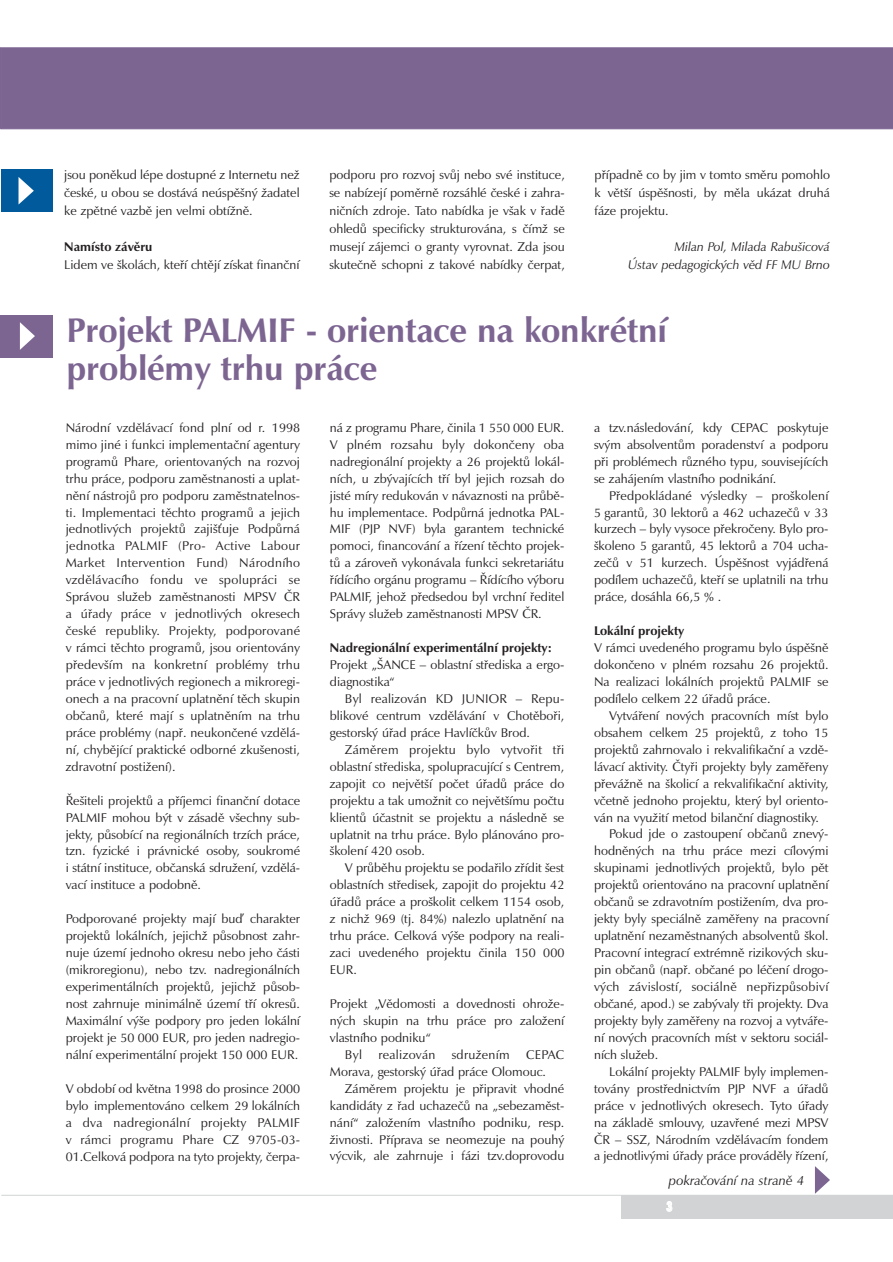
<style>
.page{position:relative;width:893px;height:1262px;background:#fff}
.page>*{position:absolute;margin:0;border:0;box-sizing:border-box;transform-origin:0 0}
.t1{font:700 34.5px/37.5px "Zapf Humanist 601 BTCE";letter-spacing:-.005em;color:#7d6592}
.t2{font:italic 13.5px "Zapf Humanist 601 BTCE";color:#231f20}
.t3{font:700 condensed 13.5px "Futura BTCE";color:#fff}
.t4{font:12.75px/17px "Zapf Humanist 601 BTCE";color:#231f20;text-align:justify}
.t5{font:700 12.75px "Zapf Humanist 601 BTCE";color:#231f20}
.t6{font:12.75px "Zapf Humanist 601 BTCE";letter-spacing:.02em;color:#231f20}
.t7{font:italic 12.75px/18px "Zapf Humanist 601 BTCE";color:#231f20;text-align:right}
</style>
<div class="page">
<svg style="left:0;top:48px;width:1px;height:81px"></svg>
<div style="left:1px;top:48px;width:891px;height:81px;background:#7d6592"></div>
<div style="left:621px;top:1195px;width:271px;height:23px;background:#d1d3d4"></div>
<hr style="left:1px;top:1194px;width:891px;height:1px;background:#d1d3d4">
<div style="left:1px;top:169px;width:51px;height:43px;background:#005a9c"></div>
<svg style="left:19px;top:177px;width:15px;height:27px"></svg>
<svg style="left:815px;top:1166px;width:15px;height:27px"></svg>
<div style="left:1px;top:315px;width:52px;height:42px;background:#7d6592"></div>
<svg style="left:20px;top:322px;width:15px;height:28px"></svg>
<p class="t4" style="left:64px;top:167px;width:237px;line-height:18px">jsou poněkud lépe dostupné z Internetu než české, u obou se dostává neúspěšný žadatel ke zpětné vazbě jen velmi obtížně.</p>
<p class="t5" style="left:64px;top:242px;width:90px">Namísto závěru</p>
<p class="t4" style="left:64px;top:257px;width:237px">Lidem ve školách, kteří chtějí získat finanční</p>
<p class="t4" style="left:329px;top:167px;width:237px;line-height:18px">podporu pro rozvoj svůj nebo své instituce, se nabízejí poměrně rozsáhlé české i zahra&shy;ničních zdroje. Tato nabídka je však v řadě ohledů specificky strukturována, s čímž se musejí zájemci o granty vyrovnat. Zda jsou skutečně schopni z takové nabídky čerpat,</p>
<p class="t4" style="left:594px;top:167px;width:237px;line-height:18px">případně co by jim v tomto směru pomohlo k větší úspěšnosti, by měla ukázat druhá fáze projektu.</p>
<p class="t7" style="left:628px;top:239px;width:203px">Milan Pol, Milada Rabušicová<br>Ústav pedagogických věd FF MU Brno</p>
<h1 class="t1" style="left:66px;top:315px;width:602px">Projekt PALMIF - orientace na konkrétní problémy trhu práce</h1>
<p class="t4" style="left:66px;top:420px;width:236px">Národní vzdělávací fond plní od r. 1998 mimo jiné i funkci implementační agentury programů Phare, orientovaných na rozvoj trhu práce, podporu zaměstnanosti a uplat&shy;nění nástrojů pro podporu zaměstnatelnos&shy;ti. Implementaci těchto programů a jejich jednotlivých projektů zajišťuje Podpůrná jednotka PALMIF (Pro- Active Labour Market Intervention Fund) Národního vzdělávacího fondu ve spolupráci se Správou služeb zaměstnanosti MPSV ČR a úřady práce v jednotlivých okresech české republiky. Projekty, podporované v rámci těchto programů, jsou orientovány především na konkretní problémy trhu práce v jednotlivých regionech a mikroregi&shy;onech a na pracovní uplatnění těch skupin občanů, které mají s uplatněním na trhu práce problémy (např. neukončené vzdělá&shy;ní, chybějící praktické odborné zkušenosti, zdravotní postižení).</p>
<p class="t4" style="left:66px;top:793px;width:236px">Řešiteli projektů a příjemci finanční dotace PALMIF mohou být v zásadě všechny sub&shy;jekty, působící na regionálních trzích práce, tzn. fyzické i právnické osoby, soukromé i státní instituce, občanská sdružení, vzdělá&shy;vací instituce a podobně.</p>
<p class="t4" style="left:66px;top:911px;width:236px">Podporované projekty mají buď charakter projektů lokálních, jejichž působnost zahr&shy;nuje území jednoho okresu nebo jeho části (mikroregionu), nebo tzv. nadregionálních experimentálních projektů, jejichž působ&shy;nost zahrnuje minimálně území tří okresů.<br>Maximální výše podpory pro jeden lokální projekt je 50 000 EUR, pro jeden nadregio&shy;nální experimentální projekt 150 000 EUR.</p>
<p class="t4" style="left:66px;top:1081px;width:236px">V období od května 1998 do prosince 2000 bylo implementováno celkem 29 lokálních a dva nadregionální projekty PALMIF v rámci programu Phare CZ 9705-03- 01.Celková podpora na tyto projekty, čerpa-</p>
<p class="t4" style="left:330px;top:420px;width:236px">ná z programu Phare, činila 1 550 000 EUR.<br>V plném rozsahu byly dokončeny oba nadregionální projekty a 26 projektů lokál&shy;ních, u zbývajících tří byl jejich rozsah do jisté míry redukován v návaznosti na průbě&shy;hu implementace. Podpůrná jednotka PAL-MIF (PJP NVF) byla garantem technické pomoci, financování a řízení těchto projek&shy;tů a zároveň vykonávala funkci sekretariátu řídícího orgánu programu – Řídícího výboru PALMIF, jehož předsedou byl vrchní ředitel Správy služeb zaměstnanosti MPSV ČR.</p>
<p class="t5" style="left:330px;top:643px;width:223px">Nadregionální experimentální projekty:</p>
<p class="t4" style="left:330px;top:657px;width:236px">Projekt „ŠANCE – oblastní střediska a ergo&shy;diagnostika“</p>
<p class="t4" style="left:330px;top:691px;width:236px;text-indent:15px">Byl realizován KD JUNIOR – Repu&shy;blikové centrum vzdělávání v Chotěboři, gestorský úřad práce Havlíčkův Brod.</p>
<p class="t4" style="left:330px;top:742px;width:236px;text-indent:15px">Záměrem projektu bylo vytvořit tři oblastní střediska, spolupracující s Centrem, zapojit co největší počet úřadů práce do projektu a tak umožnit co největšímu počtu klientů účastnit se projektu a následně se uplatnit na trhu práce. Bylo plánováno pro&shy;školení 420 osob.</p>
<p class="t4" style="left:330px;top:861px;width:236px;text-indent:15px">V průběhu projektu se podařilo zřídit šest oblastních středisek, zapojit do projektu 42 úřadů práce a proškolit celkem 1154 osob, z nichž 969 (tj. 84%) nalezlo uplatnění na trhu práce. Celková výše podpory na reali&shy;zaci uvedeného projektu činila 150 000<br>EUR.</p>
<p class="t4" style="left:330px;top:996px;width:236px">Projekt „Vědomosti a dovednosti ohrože-</p>
<p class="t4" style="left:330px;top:1013px;width:236px">ných skupin na trhu práce pro založení</p>
<p class="t4" style="left:330px;top:1030px;width:103px">vlastního podniku“</p>
<p class="t4" style="left:345px;top:1047px;width:19px">Byl</p>
<p class="t6" style="left:378px;top:1049px;width:59px">realizován</p>
<p class="t6" style="left:452px;top:1049px;width:59px">sdružením</p>
<p class="t4" style="left:330px;top:1047px;width:236px;text-indent:196px">CEPAC<br>Morava, gestorský úřad práce Olomouc.</p>
<p class="t4" style="left:330px;top:1081px;width:236px;text-indent:15px">Záměrem projektu je připravit vhodné kandidáty z řad uchazečů na „sebezaměst&shy;nání“ založením vlastního podniku, resp. živnosti. Příprava se neomezuje na pouhý výcvik, ale zahrnuje i fázi tzv.doprovodu</p>
<p class="t4" style="left:594px;top:420px;width:236px">a tzv.následování, kdy CEPAC poskytuje svým absolventům poradenství a podporu při problémech různého typu, souvisejících se zahájením vlastního podnikání.</p>
<p class="t4" style="left:594px;top:488px;width:236px;text-indent:15px">Předpokládané výsledky – proškolení 5 garantů, 30 lektorů a 462 uchazečů v 33 kurzech – byly vysoce překročeny. Bylo pro&shy;školeno 5 garantů, 45 lektorů a 704 ucha&shy;zečů v 51 kurzech. Úspěšnost vyjádřená podílem uchazečů, kteří se uplatnili na trhu práce, dosáhla 66,5 % .</p>
<p class="t5" style="left:594px;top:626px;width:92px">Lokální projekty</p>
<p class="t4" style="left:594px;top:640px;width:236px">V rámci uvedeného programu bylo úspěšně dokončeno v plném rozsahu 26 projektů.<br>Na realizaci lokálních projektů PALMIF se podílelo celkem 22 úřadů práce.</p>
<p class="t4" style="left:609px;top:708px;width:221px">Vytváření nových pracovních míst bylo</p>
<p class="t4" style="left:594px;top:725px;width:236px">obsahem celkem 25 projektů, z toho 15</p>
<p class="t4" style="left:594px;top:742px;width:236px">projektů zahrnovalo i rekvalifikační a vzdě-</p>
<p class="t4" style="left:594px;top:759px;width:236px">lávací aktivity. Čtyři projekty byly zaměřeny</p>
<p class="t4" style="left:594px;top:776px;width:236px">převážně na školicí a rekvalifikační aktivity,</p>
<p class="t4" style="left:594px;top:793px;width:236px">včetně jednoho projektu, který byl oriento-</p>
<p class="t4" style="left:594px;top:810px;width:226px">ván na využití metod bilanční diagnostiky.</p>
<p class="t4" style="left:609px;top:827px;width:221px">Pokud jde o zastoupení občanů znevý-</p>
<p class="t4" style="left:594px;top:844px;width:236px">hodněných na trhu práce mezi cílovými</p>
<p class="t4" style="left:594px;top:860px;width:236px">skupinami jednotlivých projektů, bylo pět</p>
<p class="t4" style="left:594px;top:877px;width:236px">projektů orientováno na pracovní uplatnění</p>
<p class="t4" style="left:594px;top:894px;width:236px">občanů se zdravotním postižením, dva pro-</p>
<p class="t4" style="left:594px;top:911px;width:236px">jekty byly speciálně zaměřeny na pracovní</p>
<p class="t4" style="left:594px;top:928px;width:236px">uplatnění nezaměstnaných absolventů škol.</p>
<p class="t4" style="left:594px;top:945px;width:236px">Pracovní integrací extrémně rizikových sku-</p>
<p class="t4" style="left:594px;top:962px;width:236px">pin občanů (např. občané po léčení drogo-</p>
<p class="t6" style="left:594px;top:982px;width:236px">vých závislostí, sociálně nepřizpůsobiví</p>
<p class="t4" style="left:594px;top:996px;width:236px">občané, apod.) se zabývaly tři projekty. Dva</p>
<p class="t4" style="left:594px;top:1013px;width:236px">projekty byly zaměřeny na rozvoj a vytváře-</p>
<p class="t4" style="left:594px;top:1030px;width:236px">ní nových pracovních míst v sektoru sociál-</p>
<p class="t4" style="left:594px;top:1047px;width:66px">ních služeb.</p>
<p class="t4" style="left:609px;top:1064px;width:221px">Lokální projekty PALMIF byly implemen-</p>
<p class="t4" style="left:594px;top:1081px;width:236px">továny prostřednictvím PJP NVF a úřadů</p>
<p class="t4" style="left:594px;top:1098px;width:236px">práce v jednotlivých okresech. Tyto úřady</p>
<p class="t4" style="left:594px;top:1115px;width:236px">na základě smlouvy, uzavřené mezi MPSV</p>
<p class="t4" style="left:594px;top:1132px;width:236px">ČR – SSZ, Národním vzdělávacím fondem</p>
<p class="t4" style="left:594px;top:1148px;width:236px">a jednotlivými úřady práce prováděly řízení,</p>
<p class="t2" style="left:669px;top:1175px;width:137px">pokračování na straně 4</p>
<p class="t3" style="left:666px;top:1201px;width:7px">3</p>
</div>
